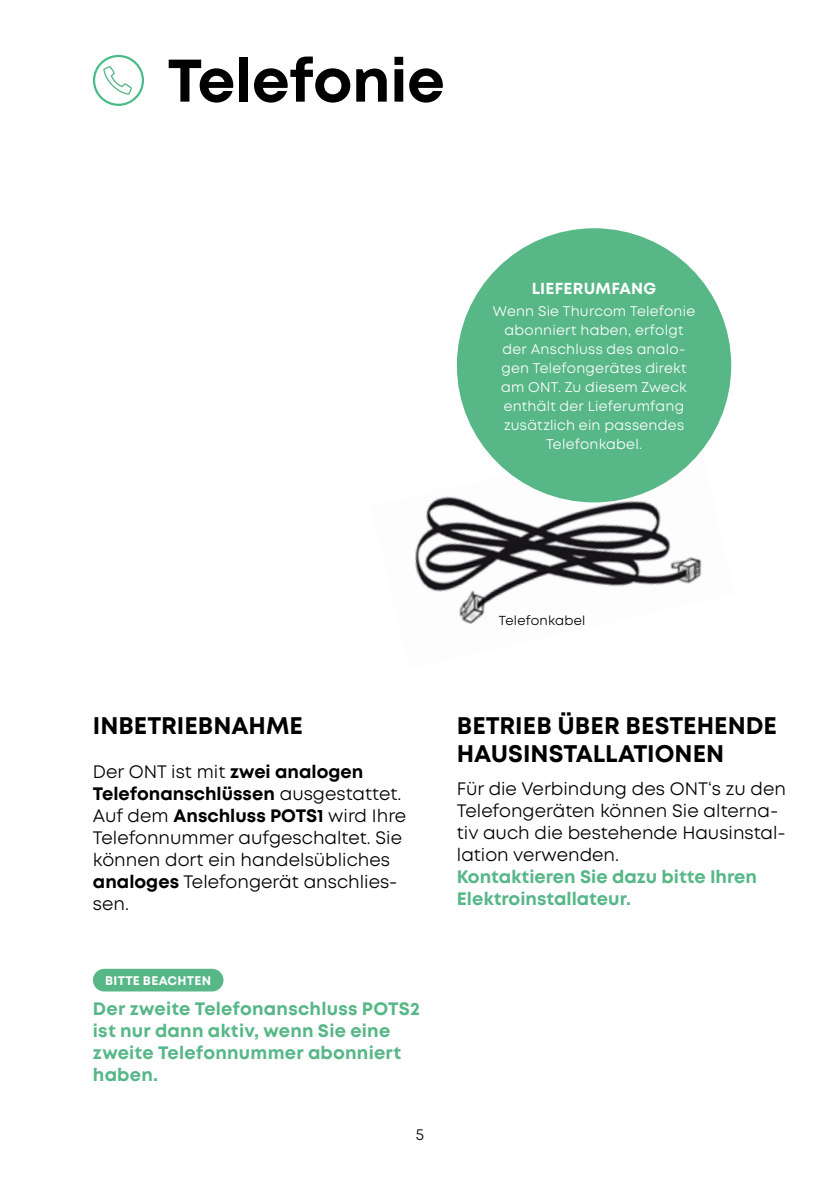
<style>
.page{position:relative;width:840px;height:1191px;background:#fff}
.page>*{position:absolute;margin:0;border:0;box-sizing:border-box;transform-origin:0 0}
.t1{font:700 60px "Mont";letter-spacing:-.005em;color:#000}
.t2{font:700 24px/28px "Mont";color:#000}
.t3{font:18px/22px "Mont";color:#000}
.t4{font:700 18px/22px "Mont";letter-spacing:.01em;color:#57b787}
.t5{font:700 16px "Mont";letter-spacing:.015em;color:#fff}
.t6{font:16px "Mont";color:#000}
.t7{font:14px/19px "Mont";letter-spacing:.015em;color:#fff;text-align:center}
.t8{font:13px "Mont";letter-spacing:.015em;color:#000}
.t9{font:700 12.4px "Mont";letter-spacing:.025em;color:#fff}
.s1{font-weight:700}
</style>
<div class="page">
<img style="left:414px;top:431px;width:301px;height:193px">
<div style="left:93px;top:968px;width:130px;height:23px;background:#57b787;border-radius:11px"></div>
<svg style="left:93px;top:55px;width:51px;height:51px"></svg>
<div style="left:456px;top:228px;width:274px;height:274px;background:#57b787;border-radius:50%"></div>
<h1 class="t1" style="left:167px;top:42px;width:279px">Telefonie</h1>
<p class="t5" style="left:531px;top:278px;width:126px">LIEFERUMFANG</p>
<p class="t7" style="left:492px;top:301px;width:204px">Wenn Sie Thurcom Telefonie abonniert haben, erfolgt der Anschluss des analo&shy;gen Telefongerätes direkt am ONT. Zu diesem Zweck enthält der Lieferumfang zusätzlich ein passendes<br>Telefonkabel.</p>
<p class="t8" style="left:498px;top:612px;width:88px">Telefonkabel</p>
<h2 class="t2" style="left:93px;top:712px;width:211px">INBETRIEBNAHME</h2>
<p class="t3" style="left:93px;top:761px;width:315px">Der ONT ist mit <span class="s1">zwei analogen<br>Telefonanschlüssen</span> ausgestattet.<br>Auf dem <span class="s1">Anschluss POTS1</span> wird Ihre<br>Telefonnummer aufgeschaltet. Sie können dort ein handelsübliches <span class="s1">analoges</span> Telefongerät anschlies&shy;sen.</p>
<p class="t9" style="left:105px;top:972px;width:107px">BITTE BEACHTEN</p>
<p class="t4" style="left:93px;top:998px;width:328px">Der zweite Telefonanschluss POTS2 ist nur dann aktiv, wenn Sie eine zweite Telefonnummer abonniert haben.</p>
<p class="t6" style="left:415px;top:1124px;width:10px">5</p>
<h2 class="t2" style="left:456px;top:712px;width:321px">BETRIEB ÜBER BESTEHENDE<br>HAUSINSTALLATIONEN</h2>
<p class="t3" style="left:456px;top:778px;width:330px">Für die Verbindung des ONT‘s zu den<br>Telefongeräten können Sie alterna&shy;tiv auch die bestehende Hausinstal&shy;lation verwenden.</p>
<p class="t4" style="left:456px;top:866px;width:301px">Kontaktieren Sie dazu bitte Ihren<br>Elektroinstallateur.</p>
</div>
